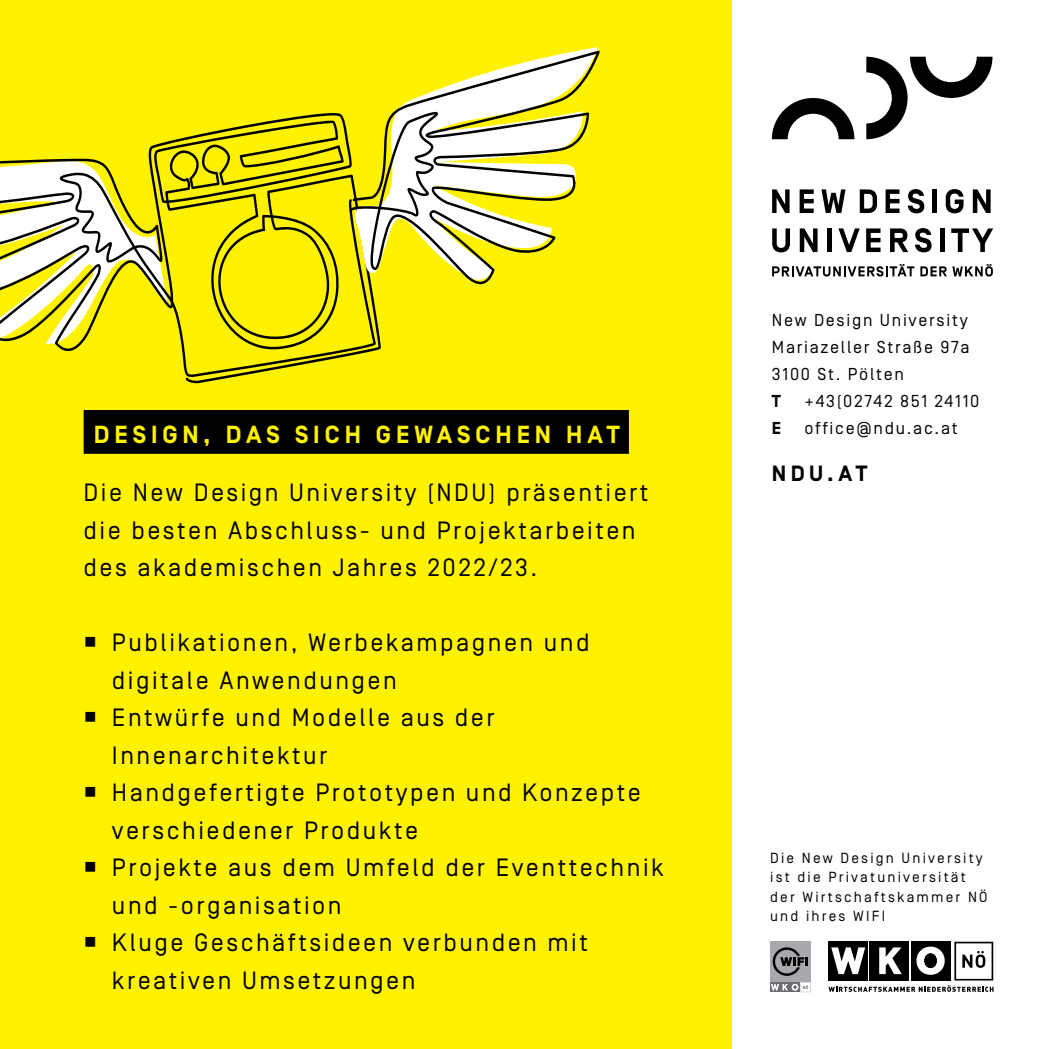
<style>
.page{position:relative;width:1049px;height:1049px;background:#fff200}
.page>*{position:absolute;margin:0;border:0;box-sizing:border-box;transform-origin:0 0}
.t1{font:25px/37.5px "Simplon BP Regular";letter-spacing:.1em;color:#000}
.t2{font:700 24.75px "Simplon BP";letter-spacing:.2em;color:#fff200}
.t3{font:700 22px "Simplon BP";color:#000}
.t4{font:17.25px/27px "Simplon BP Regular";letter-spacing:.1em;color:#000;text-align:justify}
.t5{font:700 17.25px "Simplon BP";color:#000}
.t6{font:14.75px/19.5px "Simplon BP Regular";letter-spacing:.15em;color:#000}
</style>
<div class="page">
<div style="left:732px;top:0;width:317px;height:1049px;background:#fff"></div>
<div style="left:911px;top:941px;width:39px;height:40px;background:#000"></div>
<div style="left:870px;top:941px;width:39px;height:40px;background:#000"></div>
<div style="left:828px;top:941px;width:40px;height:40px;background:#000"></div>
<svg style="left:828px;top:942px;width:165px;height:50px"></svg>
<div style="left:770px;top:941px;width:40px;height:41px;background:#a7a9ac"></div>
<div style="left:770px;top:982px;width:10px;height:10px;background:#6d6e71"></div>
<svg style="left:773px;top:947px;width:35px;height:29px"></svg>
<svg style="left:771px;top:982px;width:39px;height:10px"></svg>
<svg style="left:772px;top:189px;width:17px;height:24px"></svg>
<svg style="left:799px;top:189px;width:15px;height:24px"></svg>
<svg style="left:821px;top:189px;width:24px;height:24px"></svg>
<svg style="left:860px;top:189px;width:17px;height:24px"></svg>
<svg style="left:885px;top:189px;width:14px;height:24px"></svg>
<svg style="left:908px;top:189px;width:16px;height:24px"></svg>
<div style="left:932px;top:189px;width:5px;height:24px;background:#000"></div>
<svg style="left:973px;top:189px;width:17px;height:24px"></svg>
<svg style="left:772px;top:228px;width:18px;height:24px"></svg>
<svg style="left:800px;top:228px;width:17px;height:24px"></svg>
<div style="left:827px;top:228px;width:5px;height:24px;background:#000"></div>
<svg style="left:838px;top:228px;width:22px;height:24px"></svg>
<svg style="left:866px;top:228px;width:14px;height:24px"></svg>
<svg style="left:890px;top:228px;width:18px;height:24px"></svg>
<svg style="left:915px;top:228px;width:16px;height:24px"></svg>
<div style="left:940px;top:228px;width:5px;height:24px;background:#000"></div>
<svg style="left:951px;top:228px;width:42px;height:24px"></svg>
<svg style="left:772px;top:98px;width:82px;height:41px"></svg>
<svg style="left:866px;top:57px;width:126px;height:82px"></svg>
<svg style="left:946px;top:189px;width:17px;height:24px"></svg>
<svg style="left:772px;top:264px;width:142px;height:12px"></svg>
<svg style="left:920px;top:264px;width:73px;height:12px"></svg>
<svg style="left:148px;top:113px;width:233px;height:271px"></svg>
<svg style="left:0;top:159px;width:376px;height:218px"></svg>
<svg style="left:349px;top:51px;width:251px;height:234px"></svg>
<div style="left:84px;top:410px;width:545px;height:44px;background:#000"></div>
<p class="t2" style="left:94px;top:420px;width:527px">DESIGN, DAS SICH GEWASCHEN HAT</p>
<p class="t1" style="left:84px;top:474px;width:566px">Die New Design University (NDU) präsentiert die besten Abschluss- und Projektarbeiten des akademischen Jahres 2022/23.</p>
<p class="t1" style="left:112px;top:624px;width:553px">Publikationen, Werbekampagnen und digitale Anwendungen<br>Entwürfe und Modelle aus der<br>Innenarchitektur<br>Handgefertigte Prototypen und Konzepte verschiedener Produkte<br>Projekte aus dem Umfeld der Eventtechnik und -organisation<br>Kluge Geschäftsideen verbunden mit kreativen Umsetzungen</p>
<p class="t4" style="left:772px;top:306px;width:199px">New Design University Mariazeller Straße 97a 3100 St. Pölten</p>
<p class="t5" style="left:772px;top:391px;width:11px">T</p>
<p class="t4" style="left:804px;top:388px;width:177px">+43(02742 851 24110</p>
<p class="t5" style="left:772px;top:418px;width:11px">E</p>
<p class="t4" style="left:804px;top:415px;width:155px">office@ndu.ac.at</p>
<p class="t3" style="left:772px;top:461px;width:97px">NDU.AT</p>
<p class="t6" style="left:770px;top:848px;width:219px">Die New Design University ist die Privatuniversität der Wirtschaftskammer NÖ und ihres WIFI</p>
</div>
